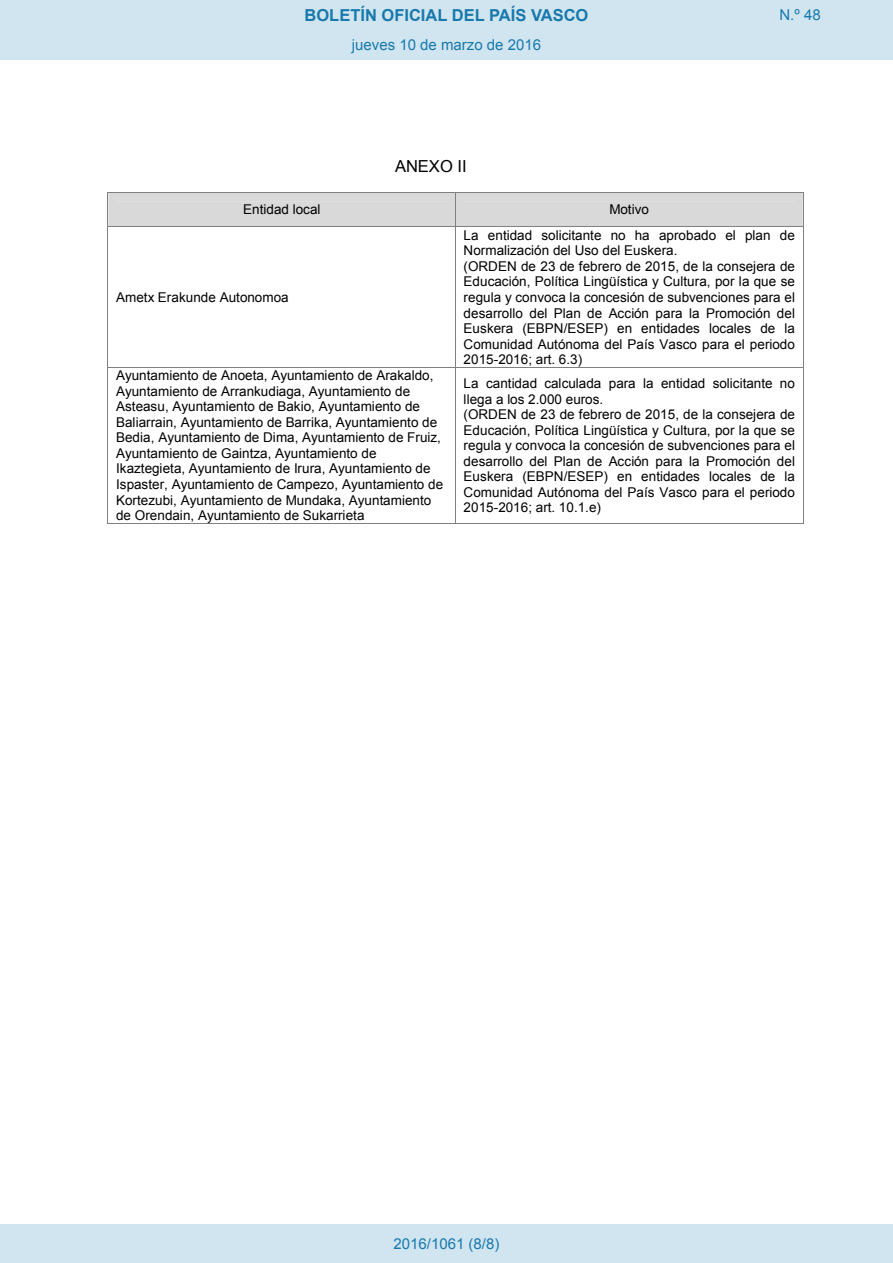
<style>
.page{position:relative;width:893px;height:1263px;background:#fff}
.page>*{position:absolute;margin:0;border:0;box-sizing:border-box;transform-origin:0 0}
.t1{font:700 16.5px "Arial";color:#1879ad}
.t2{font:16.5px "Arial";letter-spacing:-.005em;color:#000}
.Paginacion_Centro{font:15px "Arial";color:#1879ad}
.t3{font:13.5px/15.6px "Arial";letter-spacing:.005em;color:#000}
</style>
<div class="page">
<div style="left:108px;top:192px;width:696px;height:35px;background:#d9d9d9"></div>
<hr style="left:108px;top:227px;width:1px;height:140px;background:#808080">
<hr style="left:455px;top:227px;width:1px;height:140px;background:#808080">
<hr style="left:803px;top:227px;width:1px;height:140px;background:#808080">
<hr style="left:108px;top:367px;width:347px;height:1px;background:#808080">
<hr style="left:456px;top:367px;width:347px;height:1px;background:#808080">
<hr style="left:108px;top:368px;width:1px;height:155px;background:#808080">
<hr style="left:108px;top:523px;width:347px;height:1px;background:#808080">
<hr style="left:455px;top:368px;width:1px;height:155px;background:#808080">
<hr style="left:456px;top:523px;width:347px;height:1px;background:#808080">
<hr style="left:803px;top:368px;width:1px;height:155px;background:#808080">
<div style="left:0;top:0;width:893px;height:60px;background:#d0e5f0"></div>
<div style="left:0;top:1225px;width:893px;height:38px;background:#d0e5f0"></div>
<p class="t1" style="left:305px;top:4px;width:285px">BOLETÍN OFICIAL DEL PAÍS VASCO</p>
<p class="Paginacion_Centro" style="left:779px;top:5px;width:43px">N.º 48</p>
<p class="Paginacion_Centro" style="left:352px;top:35px;width:191px">jueves 10 de marzo de 2016</p>
<p class="t2" style="left:395px;top:155px;width:73px">ANEXO II</p>
<p class="t3" style="left:243px;top:202px;width:79px">Entidad local</p>
<p class="t3" style="left:609px;top:202px;width:41px">Motivo</p>
<p class="t3" style="left:116px;top:289px;width:174px">Ametx Erakunde Autonomoa</p>
<p class="t3" style="left:464px;top:227px;width:333px">La entidad solicitante no ha aprobado el plan de Normalización del Uso del Euskera.<br>(ORDEN de 23 de febrero de 2015, de la consejera de Educación, Política Lingüística y Cultura, por la que se regula y convoca la concesión de subvenciones para el desarrollo del Plan de Acción para la Promoción del Euskera (EBPN/ESEP) en entidades locales de la Comunidad Autónoma del País Vasco para el periodo 2015-2016; art. 6.3)</p>
<p class="t3" style="left:116px;top:368px;width:329px">Ayuntamiento de Anoeta, Ayuntamiento de Arakaldo, Ayuntamiento de Arrankudiaga, Ayuntamiento de Asteasu, Ayuntamiento de Bakio, Ayuntamiento de Baliarrain, Ayuntamiento de Barrika, Ayuntamiento de Bedia, Ayuntamiento de Dima, Ayuntamiento de Fruiz, Ayuntamiento de Gaintza, Ayuntamiento de Ikaztegieta, Ayuntamiento de Irura, Ayuntamiento de Ispaster, Ayuntamiento de Campezo, Ayuntamiento de Kortezubi, Ayuntamiento de Mundaka, Ayuntamiento de Orendain, Ayuntamiento de Sukarrieta</p>
<p class="t3" style="left:464px;top:376px;width:333px">La cantidad calculada para la entidad solicitante no llega a los 2.000 euros.<br>(ORDEN de 23 de febrero de 2015, de la consejera de Educación, Política Lingüística y Cultura, por la que se regula y convoca la concesión de subvenciones para el desarrollo del Plan de Acción para la Promoción del Euskera (EBPN/ESEP) en entidades locales de la Comunidad Autónoma del País Vasco para el periodo 2015-2016; art. 10.1.e)</p>
<p class="Paginacion_Centro" style="left:393px;top:1234px;width:107px">2016/1061 (8/8)</p>
</div>
